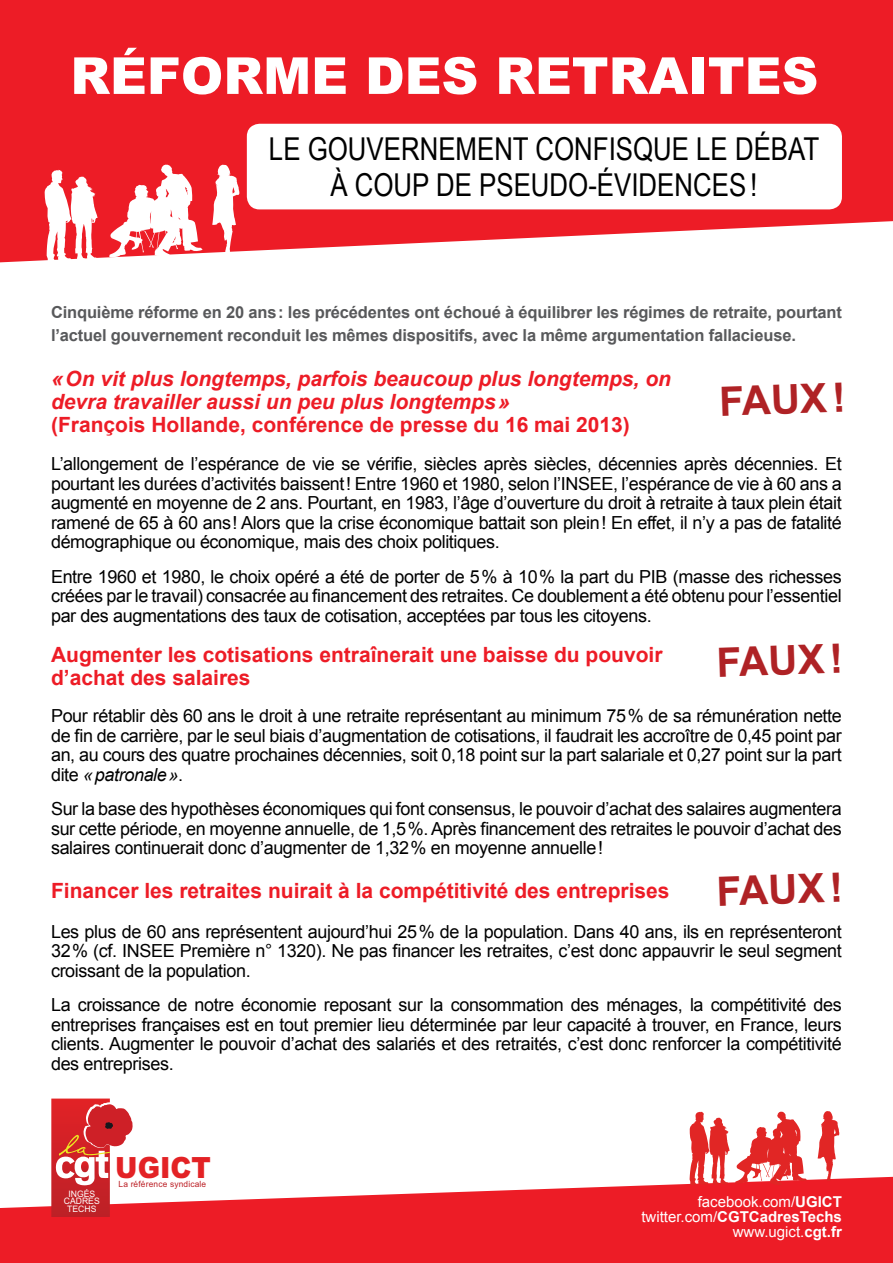
<style>
.page{position:relative;width:893px;height:1263px;background:#fff}
.page>*{position:absolute;margin:0;border:0;box-sizing:border-box;transform-origin:0 0}
.t1{font:900 51px "Arial";color:#fff}
.t2{font:700 40.5px "Arial";color:#af2225}
.t3{font:31.5px/36px "Arial Narrow";color:#000;text-align:center}
.t4{font:900 29.25px "Arial";color:#e32225;scale:.92 1}
.t5{font:italic 700 21px/23.1px "Arial";color:#ed1c26}
.t6{font:700 21px/22.5px "Arial";color:#ed1c26}
.t7{font:18px/19.5px "Arial";letter-spacing:-.02em;color:#000;text-align:justify}
.t8{font:700 16.5px/22.5px "Arial";letter-spacing:-.01em;color:#58595b}
.t9{font:15px "Arial";color:#fff}
.t10{font:700 15px "Arial";color:#fff}
.t11{font:8.85px/7.9px "Arial";color:#fff;text-align:center}
.t12{font:8.55px "Arial";letter-spacing:.02em;color:#bc2026}
.s1{font-style:normal}
.s2{font-style:italic}
.s3{font-weight:700}
.s4{font-weight:400}
</style>
<div class="page">
<svg style="left:0;top:1177px;width:893px;height:86px;background:#ef3d46"></svg>
<svg style="left:0;top:0;width:893px;height:262px;background:#ee343d"></svg>
<div style="left:247px;top:124px;width:595px;height:85px;background:#fff;border-radius:13px"></div>
<svg style="left:51px;top:1098px;width:84px;height:119px"></svg>
<svg style="left:690px;top:1112px;width:117px;height:73px"></svg>
<svg style="left:818px;top:1111px;width:21px;height:70px"></svg>
<svg style="left:45px;top:170px;width:53px;height:92px"></svg>
<svg style="left:109px;top:165px;width:93px;height:92px"></svg>
<svg style="left:212px;top:165px;width:27px;height:88px"></svg>
<p class="t1" style="left:70px;top:39px;width:749px">RÉFORME DES RETRAITES</p>
<p class="t3" style="left:269px;top:130px;width:552px">LE GOUVERNEMENT CONFISQUE LE DÉBAT<br>À COUP DE PSEUDO-ÉVIDENCES!</p>
<p class="t8" style="left:51px;top:302px;width:792px">Cinquième réforme en 20 ans: les précédentes ont échoué à équilibrer les régimes de retraite, pourtant l’actuel gouvernement reconduit les mêmes dispositifs, avec la même argumentation fallacieuse.</p>
<p class="t5" style="left:51px;top:367px;width:621px">«On vit plus longtemps, parfois beaucoup plus longtemps, on devra travailler aussi un peu plus longtemps»<br><span class="s1">(François Hollande, conférence de presse du 16 mai 2013)</span></p>
<p class="t2" style="left:718px;top:374px;width:128px;rotate:-2deg">FAUX!</p>
<p class="t7" style="left:51px;top:454px;width:792px">L’allongement de l’espérance de vie se vérifie, siècles après siècles, décennies après décennies. Et pourtant les durées d’activités baissent! Entre 1960 et 1980, selon l’INSEE, l’espérance de vie à 60 ans a augmenté en moyenne de 2 ans. Pourtant, en 1983, l’âge d’ouverture du droit à retraite à taux plein était ramené de 65 à 60 ans! Alors que la crise économique battait son plein! En effet, il n’y a pas de fatalité démographique ou économique, mais des choix politiques.</p>
<p class="t7" style="left:51px;top:567px;width:792px">Entre 1960 et 1980, le choix opéré a été de porter de 5% à 10% la part du PIB (masse des richesses créées par le travail) consacrée au financement des retraites. Ce doublement a été obtenu pour l’essentiel par des augmentations des taux de cotisation, acceptées par tous les citoyens.</p>
<p class="t6" style="left:51px;top:644px;width:613px">Augmenter les cotisations entraînerait une baisse du pouvoir d’achat des salaires</p>
<p class="t2" style="left:716px;top:635px;width:128px;rotate:-2deg">FAUX!</p>
<p class="t7" style="left:51px;top:706px;width:792px">Pour rétablir dès 60 ans le droit à une retraite représentant au minimum 75% de sa rémunération nette de fin de carrière, par le seul biais d’augmentation de cotisations, il faudrait les accroître de 0,45 point par an, au cours des quatre prochaines décennies, soit 0,18 point sur la part salariale et 0,27 point sur la part dite <span class="s2">«patronale»</span>.</p>
<p class="t7" style="left:51px;top:799px;width:792px">Sur la base des hypothèses économiques qui font consensus, le pouvoir d’achat des salaires augmentera sur cette période, en moyenne annuelle, de 1,5%. Après financement des retraites le pouvoir d’achat des salaires continuerait donc d’augmenter de 1,32% en moyenne annuelle!</p>
<p class="t6" style="left:51px;top:880px;width:620px">Financer les retraites nuirait à la compétitivité des entreprises</p>
<p class="t2" style="left:716px;top:865px;width:128px;rotate:-2deg">FAUX!</p>
<p class="t7" style="left:51px;top:922px;width:792px">Les plus de 60 ans représentent aujourd’hui 25% de la population. Dans 40 ans, ils en représenteront 32% (cf. INSEE Première n° 1320). Ne pas financer les retraites, c’est donc appauvrir le seul segment croissant de la population.</p>
<p class="t7" style="left:51px;top:995px;width:792px">La croissance de notre économie reposant sur la consommation des ménages, la compétitivité des entreprises françaises est en tout premier lieu déterminée par leur capacité à trouver, en France, leurs clients. Augmenter le pouvoir d’achat des salariés et des retraités, c’est donc renforcer la compétitivité des entreprises.</p>
<p class="t4" style="left:115px;top:1146px;width:105px">UGICT</p>
<p class="t12" style="left:119px;top:1179px;width:89px">La référence syndicale</p>
<p class="t11" style="left:64px;top:1189px;width:37px">INGÉS<br>CADRES<br>TECHS</p>
<p class="t9" style="left:698px;top:1192px;width:146px">facebook.com/<span class="s3">UGICT</span></p>
<p class="t10" style="left:641px;top:1207px;width:202px"><span class="s4">twitter.com/</span>CGTCadresTechs</p>
<p class="t9" style="left:733px;top:1222px;width:111px">www.ugict.<span class="s3">cgt.fr</span></p>
</div>
